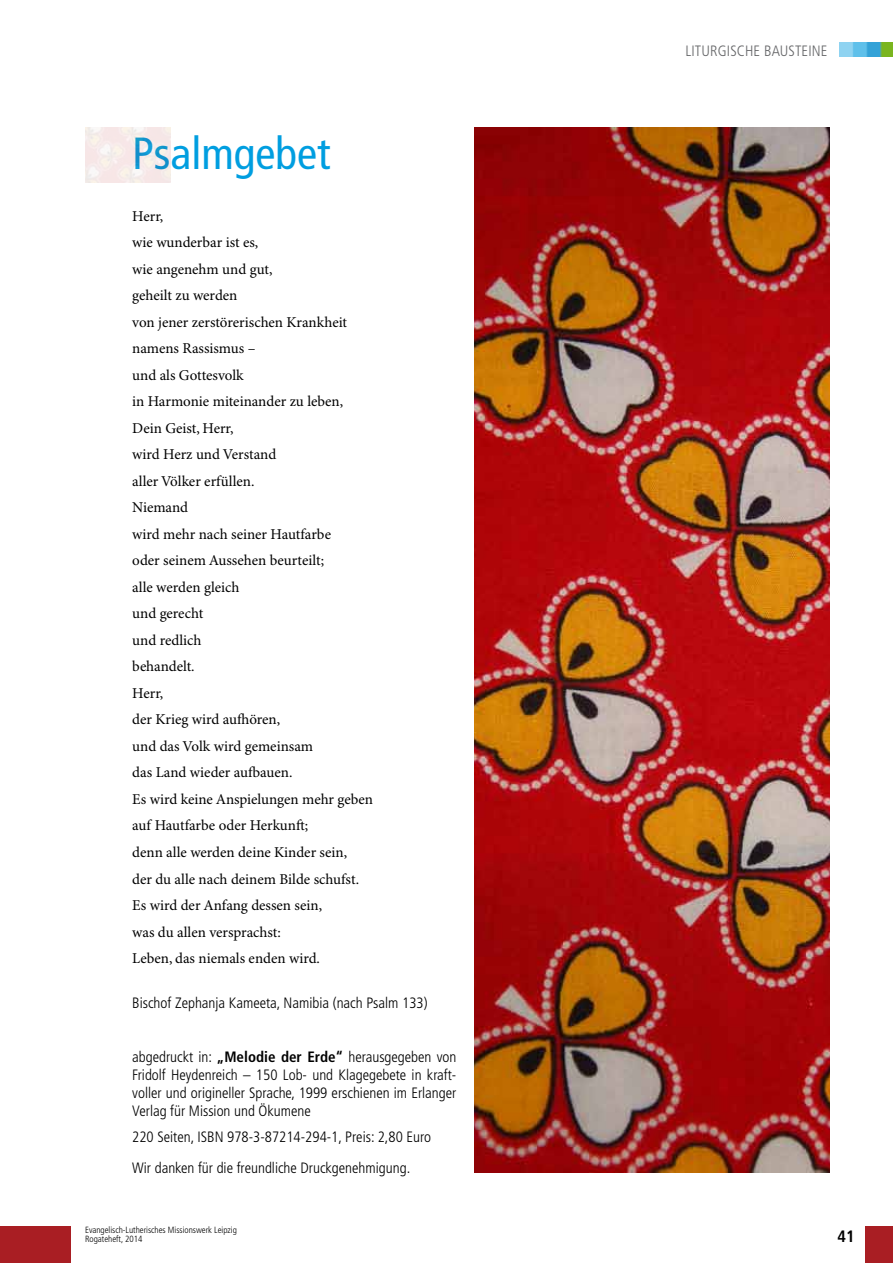
<style>
.page{position:relative;width:893px;height:1263px;background:#fff}
.page>*{position:absolute;margin:0;border:0;box-sizing:border-box;transform-origin:0 0}
.t1{font:condensed 45px "Frutiger";color:#009ee0}
.t2{font:700 condensed 16.5px "Frutiger";color:#000}
.t3{font:15px/26.5px "Minion Pro";color:#000}
.t4{font:300 condensed 15px/18px "Frutiger";color:#000;text-align:justify}
.t5{font:300 condensed 15px "Frutiger";letter-spacing:.01em;color:#646567}
.t6{font:300 condensed 9px/9.4px "Frutiger";color:#000}
.s1{font-weight:700}
</style>
<div class="page">
<img style="left:839px;top:43px;width:54px;height:13px">
<div style="left:865px;top:1226px;width:28px;height:37px;background:#a91e23"></div>
<div style="left:0;top:1226px;width:70px;height:37px;background:#a91e23"></div>
<img style="left:474px;top:128px;width:355px;height:1044px">
<h1 class="t1" style="left:132px;top:127px;width:200px">Psalmgebet</h1>
<p class="t3" style="left:132px;top:203px;width:242px">Herr,<br>wie wunderbar ist es,<br>wie angenehm und gut,<br>geheilt zu werden<br>von jener zerstörerischen Krankheit namens Rassismus –<br>und als Gottesvolk<br>in Harmonie miteinander zu leben,<br>Dein Geist, Herr,<br>wird Herz und Verstand<br>aller Völker erfüllen.<br>Niemand<br>wird mehr nach seiner Hautfarbe<br>oder seinem Aussehen beurteilt;<br>alle werden gleich<br>und gerecht<br>und redlich<br>behandelt.<br>Herr,<br>der Krieg wird aufhören,<br>und das Volk wird gemeinsam<br>das Land wieder aufbauen.<br>Es wird keine Anspielungen mehr geben auf Hautfarbe oder Herkunft;<br>denn alle werden deine Kinder sein,<br>der du alle nach deinem Bilde schufst.<br>Es wird der Anfang dessen sein,<br>was du allen versprachst:<br>Leben, das niemals enden wird.</p>
<p class="t4" style="left:132px;top:993px;width:297px">Bischof Zephanja Kameeta, Namibia (nach Psalm 133)</p>
<p class="t4" style="left:132px;top:1047px;width:326px">abgedruckt in: <span class="s1">„Melodie der Erde“</span> herausgegeben von Fridolf Heydenreich – 150 Lob- und Klagegebete in kraft&shy;voller und origineller Sprache, 1999 erschienen im Erlanger Verlag für Mission und Ökumene</p>
<p class="t4" style="left:132px;top:1122px;width:300px;line-height:30.8px">220 Seiten, ISBN 978-3-87214-294-1, Preis: 2,80 Euro<br>Wir danken für die freundliche Druckgenehmigung.</p>
<p class="t5" style="left:685px;top:42px;width:14px">Liturgisc</p>
<p class="t5" style="left:745px;top:42px;width:42px">he Baustei</p>
<p class="t5" style="left:812px;top:42px;width:15px">ne</p>
<p class="t6" style="left:85px;top:1225px;width:153px">Evangelisch-Lutherisches Missionswerk Leipzig<br>Rogateheft, 2014</p>
<p class="t2" style="left:837px;top:1226px;width:19px">41</p>
</div>
